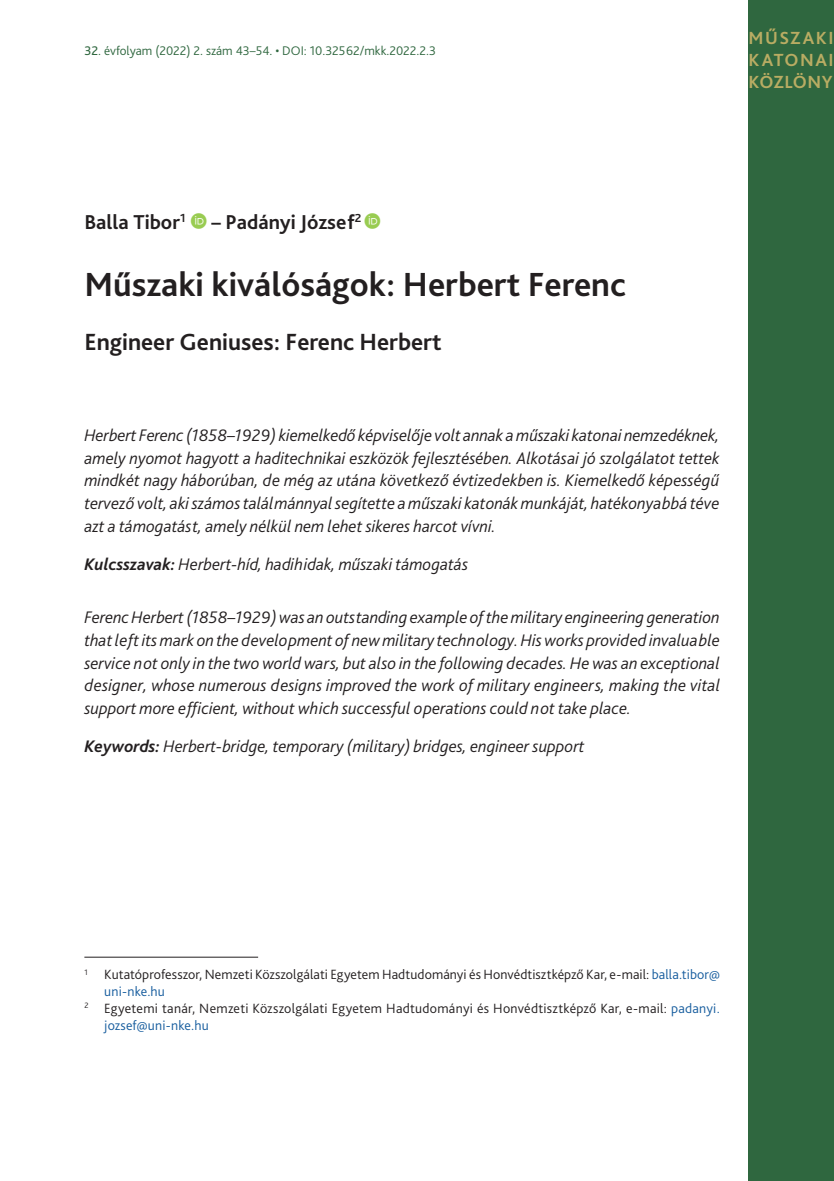
<style>
.page{position:relative;width:834px;height:1181px;background:#fff}
.page>*{position:absolute;margin:0;border:0;box-sizing:border-box;transform-origin:0 0}
.Tanulmánycím{font:700 35px "Bliss Pro";color:#231f20}
.Tanulmánycím_angol{font:700 24.5px "Bliss Pro";color:#231f20}
.Szerző{font:700 21px "Bliss Pro";color:#231f20}
.MR___Cím{font:700 18.38px "Bliss Pro";letter-spacing:.065em;color:#b9ac63}
.MR___Cím-2{font:700 18.38px "Bliss Pro";letter-spacing:.015em;color:#b9ac63}
.Absztrakt__szöveg{font:italic 300 17.5px/22.8px "Bliss Pro";color:#231f20;text-align:justify}
.Absztakt__keywords{font:italic 300 17.5px "Bliss Pro";color:#231f20}
.Lábjegyzet{font:300 14px/16.8px "Bliss Pro";letter-spacing:.01em;color:#231f20}
.Fejléc_jobb{font:300 13.12px "Bliss Pro";color:#2f673f}
.s1{font-weight:400}
.s2{font-family:"Orcidfont";font-weight:400;color:#99cc52}
.s3{font-weight:700}
.s4{color:#175d9e}
</style>
<div class="page">
<div style="left:748px;top:0;width:85px;height:1181px;background:#2f673f"></div>
<hr style="left:84px;top:956px;width:174px;height:1px;background:#231f20">
<p class="Fejléc_jobb" style="left:84px;top:42px;width:353px"><span class="s1">32</span>. évfolyam (2022) 2. szám 43–54. • DOI: 10.32562/mkk.2022.2.3</p>
<p class="MR___Cím" style="left:748px;top:27px;width:86px">MŰSZAKI</p>
<p class="MR___Cím" style="left:748px;top:49px;width:87px">KATONAI</p>
<p class="MR___Cím-2" style="left:748px;top:71px;width:85px">KÖZLÖNY</p>
<p class="Szerző" style="left:84px;top:209px;width:298px">Balla Tibor<sup>1</sup> <span class="s2">¤</span> – Padányi József<sup>2</sup> <span class="s2">¤</span></p>
<p class="Tanulmánycím" style="left:84px;top:263px;width:543px">Műszaki kiválóságok: Herbert Ferenc</p>
<p class="Tanulmánycím_angol" style="left:84px;top:327px;width:358px">Engineer Geniuses: Ferenc Herbert</p>
<p class="Absztrakt__szöveg" style="left:84px;top:423px;width:636px">Herbert Ferenc (1858–1929) kiemelkedő képviselője volt annak aműszaki katonai nemzedéknek, amely nyomot hagyott a haditechnikai eszközök fejlesztésében. Alkotásai jó szolgálatot tettek mindkét nagy háborúban, de még az utána következő évtizedekben is. Kiemelkedő képességű tervező volt, aki számos találmánnyal segítette aműszaki katonák munkáját, hatékonyabbá téve azt a támogatást, amely nélkül nem lehet sikeres harcot vívni.</p>
<p class="Absztakt__keywords" style="left:84px;top:553px;width:385px"><span class="s3">Kulcsszavak:</span> Herbert-híd, hadihidak, műszaki támogatás</p>
<p class="Absztrakt__szöveg" style="left:84px;top:605px;width:637px">Ferenc Herbert (1858–1929) was an outstanding example of the military engineering generation that left its mark on the development of new military technology. His works provided invaluable service not only in the two world wars, but also in the following decades. He was an exceptional designer, whose numerous designs improved the work of military engineers, making the vital support more efficient, without which successful operations could not take place.</p>
<p class="Absztakt__keywords" style="left:84px;top:735px;width:501px"><span class="s3">Keywords:</span> Herbert-bridge, temporary (military) bridges, engineer support</p>
<p class="Lábjegyzet" style="left:104px;top:966px;width:617px;text-indent:-20px"><sup>1</sup> Kutatóprofesszor, Nemzeti Közszolgálati Egyetem Hadtudományi és Honvédtisztképző Kar, e-mail: <span class="s4">balla.tibor@ uni-nke.hu</span></p>
<p class="Lábjegyzet" style="left:104px;top:999px;width:617px;text-indent:-20px"><sup>2</sup> Egyetemi tanár, Nemzeti Közszolgálati Egyetem Hadtudományi és Honvédtisztképző Kar, e-mail: <span class="s4">padanyi. jozsef@uni-nke.hu</span></p>
</div>
